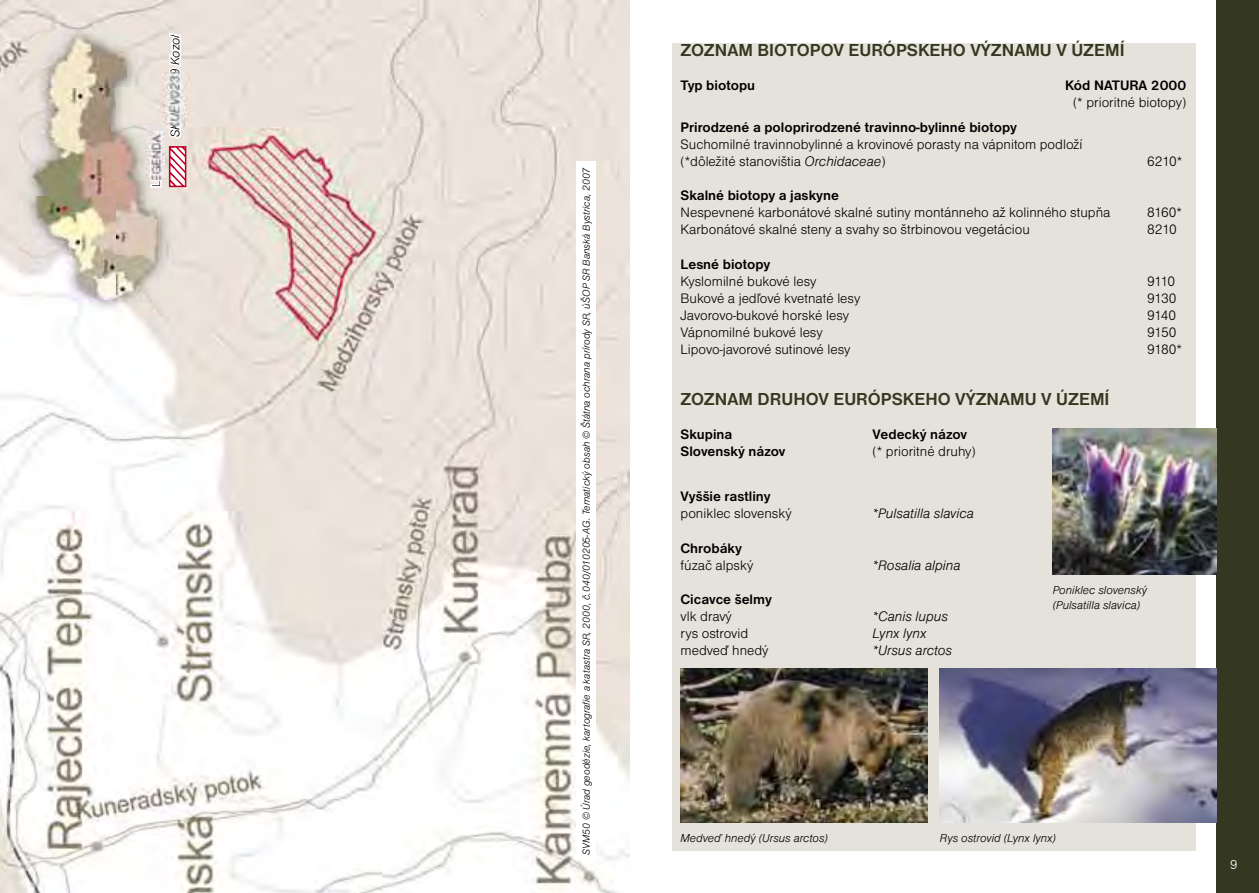
<style>
.page{position:relative;width:1259px;height:893px;background:#fff}
.page>*{position:absolute;margin:0;border:0;box-sizing:border-box;transform-origin:0 0}
.t1{font:700 18px "Nimbus San DEE";color:#353821}
.t2{font:14.25px/17.1px "Nimbus San DEE Ligh";color:#000}
.t3{font:700 14.25px "Nimbus San DEE";color:#000}
.t4{font:14.25px "Nimbus San DEE Ligh Ital";color:#000}
.t5{font:13.5px "Nimbus San DEE Ligh";color:#fff}
.t6{font:13.35px "Nimbus San DEE Ligh Ital";color:#000}
.t7{font:12px/14.4px "Nimbus San DEE Ligh Ital";color:#000}
.t8{font:10.5px "Nimbus San DEE Ligh Ital";color:#000}
.s1{font-family:"Nimbus San DEE Ligh Ital"}
</style>
<div class="page">
<div style="left:672px;top:43px;width:523px;height:807px;background:#e5e2db"></div>
<div style="left:1216px;top:0;width:43px;height:893px;background:#353821"></div>
<img style="left:0;top:0;width:629px;height:893px">
<img style="left:680px;top:669px;width:247px;height:154px">
<img style="left:940px;top:669px;width:276px;height:154px">
<img style="left:19px;top:24px;width:155px;height:292px">
<img style="left:32px;top:34px;width:127px;height:268px">
<svg style="left:148px;top:33px;width:38px;height:155px"></svg>
<img style="left:1052px;top:429px;width:164px;height:145px">
<img style="left:577px;top:161px;width:39px;height:717px">
<div style="left:576px;top:161px;width:19px;height:698px;background:#fff"></div>
<img style="left:111px;top:125px;width:54px;height:54px">
<img style="left:164px;top:72px;width:53px;height:54px">
<p class="t6" style="left:168px;top:137px;width:104px;rotate:-90deg">SKUEV 239 Kozol</p>
<p class="t1" style="left:680px;top:40px;width:446px">ZOZNAM BIOTOPOV EURÓPSKEHO VÝZNAMU V ÚZEMÍ</p>
<p class="t3" style="left:680px;top:78px;width:76px">Typ biotopu</p>
<p class="t3" style="left:1065px;top:78px;width:123px">Kód NATURA 2000</p>
<p class="t2" style="left:1073px;top:94px;width:115px">(* prioritné biotopy)</p>
<p class="t3" style="left:680px;top:119px;width:338px">Prirodzené a poloprirodzené travinno-bylinné biotopy</p>
<p class="t2" style="left:680px;top:136px;width:403px">Suchomilné travinnobylinné a krovinové porasty na vápnitom podloží (*dôležité stanovištia <span class="s1">Orchidaceae</span>)</p>
<p class="t2" style="left:1147px;top:153px;width:37px">6210*</p>
<p class="t8" style="left:580px;top:855px;width:689px;rotate:-90deg">SVM50 © Úrad geodézie, kartografie a katastra SR, 2000, č.040/010205-AG. Tematický obsah © Štátna ochrana prírody SR, úŠOP SR Banská Bystrica, 2007</p>
<p class="t3" style="left:680px;top:187px;width:160px">Skalné biotopy a jaskyne</p>
<p class="t2" style="left:680px;top:204px;width:431px">Nespevnené karbonátové skalné sutiny montánneho až kolinného stupňa</p>
<p class="t2" style="left:1147px;top:204px;width:36px">8160*</p>
<p class="t2" style="left:680px;top:221px;width:351px">Karbonátové skalné steny a svahy so štrbinovou vegetáciou</p>
<p class="t2" style="left:1147px;top:221px;width:31px">8210</p>
<p class="t3" style="left:680px;top:256px;width:91px">Lesné biotopy</p>
<p class="t2" style="left:680px;top:273px;width:137px">Kyslomilné bukové lesy</p>
<p class="t2" style="left:1147px;top:273px;width:29px">9110</p>
<p class="t2" style="left:680px;top:290px;width:181px">Bukové a jedľové kvetnaté lesy</p>
<p class="t2" style="left:1147px;top:290px;width:31px">9130</p>
<p class="t2" style="left:680px;top:307px;width:170px">Javorovo-bukové horské lesy</p>
<p class="t2" style="left:1147px;top:307px;width:31px">9140</p>
<p class="t2" style="left:680px;top:324px;width:144px">Vápnomilné bukové lesy</p>
<p class="t2" style="left:1147px;top:324px;width:31px">9150</p>
<p class="t2" style="left:680px;top:341px;width:171px">Lipovo-javorové sutinové lesy</p>
<p class="t2" style="left:1147px;top:341px;width:36px">9180*</p>
<p class="t1" style="left:680px;top:388px;width:430px">ZOZNAM DRUHOV EURÓPSKEHO VÝZNAMU V ÚZEMÍ</p>
<p class="t3" style="left:680px;top:426px;width:53px">Skupina</p>
<p class="t3" style="left:872px;top:426px;width:96px">Vedecký názov</p>
<p class="t3" style="left:680px;top:443px;width:106px">Slovenský názov</p>
<p class="t2" style="left:872px;top:443px;width:105px">(* prioritné druhy)</p>
<p class="t3" style="left:680px;top:489px;width:92px">Vyššie rastliny</p>
<p class="t2" style="left:680px;top:505px;width:113px">poniklec slovenský</p>
<p class="t4" style="left:872px;top:506px;width:103px">*Pulsatilla slavica</p>
<p class="t3" style="left:680px;top:540px;width:63px">Chrobáky</p>
<p class="t2" style="left:680px;top:557px;width:74px">fúzač alpský</p>
<p class="t4" style="left:872px;top:557px;width:89px">*Rosalia alpina</p>
<p class="t3" style="left:680px;top:591px;width:93px">Cicavce šelmy</p>
<p class="t2" style="left:680px;top:608px;width:53px">vlk dravý</p>
<p class="t4" style="left:872px;top:608px;width:77px">*Canis lupus</p>
<p class="t2" style="left:680px;top:625px;width:69px">rys ostrovid</p>
<p class="t4" style="left:872px;top:626px;width:55px">Lynx lynx</p>
<p class="t2" style="left:680px;top:642px;width:89px">medveď hnedý</p>
<p class="t4" style="left:872px;top:643px;width:81px">*Ursus arctos</p>
<p class="t7" style="left:1052px;top:583px;width:96px">Poniklec slovenský (Pulsatilla slavica)</p>
<p class="t7" style="left:680px;top:831px;width:149px">Medveď hnedý (Ursus arctos)</p>
<p class="t7" style="left:940px;top:831px;width:117px">Rys ostrovid (Lynx lynx)</p>
<p class="t5" style="left:1230px;top:857px;width:9px">9</p>
</div>
